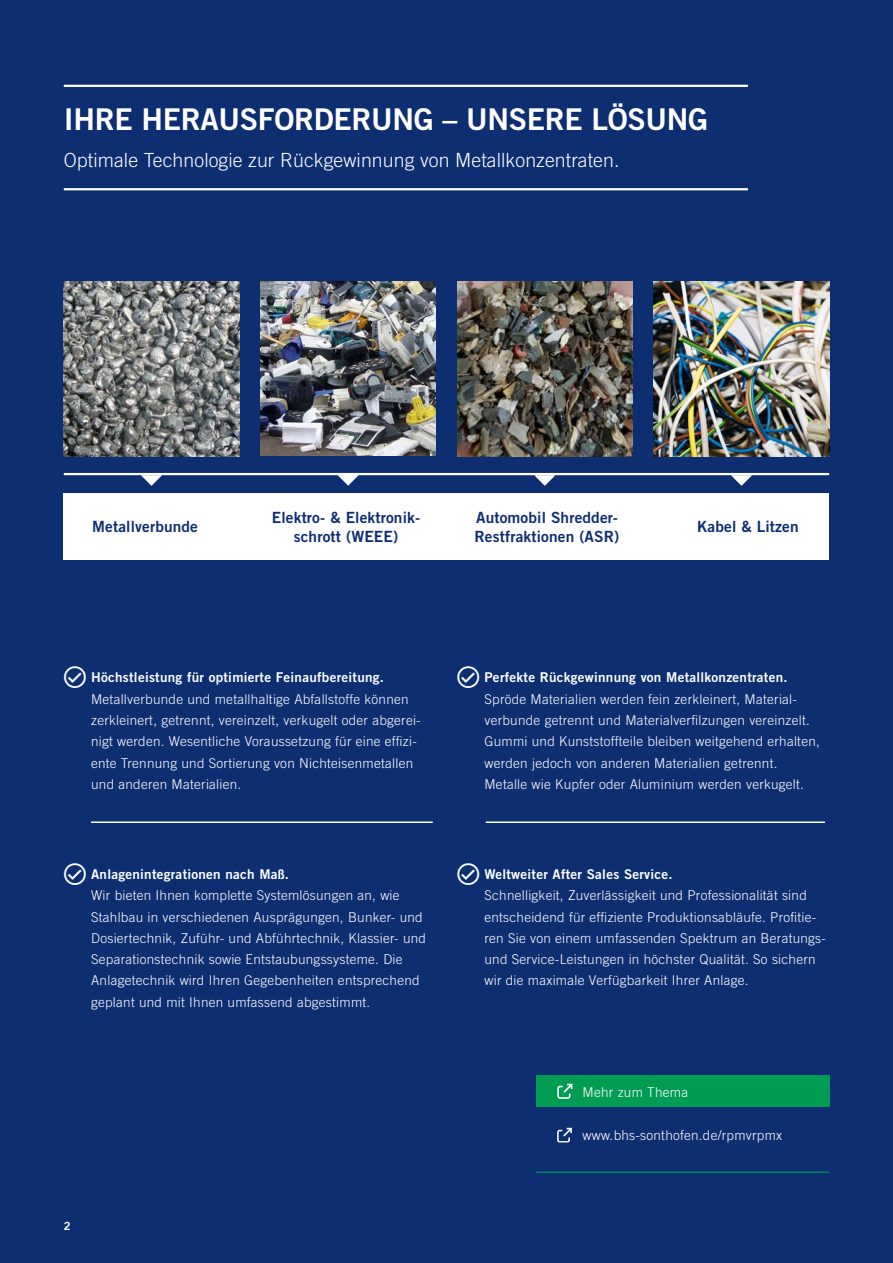
<style>
.page{position:relative;width:893px;height:1263px;background:#0e2e72}
.page>*{position:absolute;margin:0;border:0;box-sizing:border-box;transform-origin:0 0}
.Head_20_22{font:30px "Trade Gothic LT Std Bd 2";letter-spacing:-.01em;color:#fff}
.Head_20_22-2{font:300 19.5px "Trade Gothic LT Std";letter-spacing:.005em;color:#fff}
.t1{font:15.45px/19.5px "Trade Gothic LT Std Bd 2";letter-spacing:.01em;color:#0e2e72}
.Copy_9_11{font:300 13.5px/21.3px "Trade Gothic LT Std";letter-spacing:.02em;color:#fff}
.t2{font:11.25px "Trade Gothic LT Std Bd 2";color:#fff}
.s1{font-family:"Trade Gothic LT Std Bd 2";font-weight:400}
</style>
<div class="page">
<img style="left:260px;top:282px;width:176px;height:174px">
<img style="left:654px;top:282px;width:175px;height:175px">
<img style="left:64px;top:282px;width:175px;height:175px">
<img style="left:457px;top:282px;width:175px;height:175px">
<div style="left:64px;top:493px;width:765px;height:67px;background:#fff"></div>
<svg style="left:141px;top:475px;width:21px;height:11px"></svg>
<svg style="left:731px;top:475px;width:21px;height:11px"></svg>
<svg style="left:534px;top:475px;width:21px;height:11px"></svg>
<hr style="left:64px;top:473px;width:765px;height:2px;background:#fff">
<svg style="left:338px;top:475px;width:21px;height:11px"></svg>
<hr style="left:64px;top:85px;width:684px;height:2px;background:#fff">
<hr style="left:64px;top:188px;width:684px;height:2px;background:#fff">
<div style="left:536px;top:1075px;width:293px;height:32px;background:#009c54"></div>
<svg style="left:557px;top:1084px;width:15px;height:15px"></svg>
<svg style="left:557px;top:1127px;width:15px;height:16px"></svg>
<hr style="left:536px;top:1171px;width:293px;height:2px;background:#009c54">
<hr style="left:91px;top:821px;width:342px;height:2px;background:#fff">
<hr style="left:486px;top:821px;width:339px;height:2px;background:#fff">
<p class="Head_20_22" style="left:64px;top:100px;width:646px">IHRE HERAUSFORDERUNG – UNSERE LÖSUNG</p>
<p class="Head_20_22-2" style="left:64px;top:148px;width:557px">Optimale Technologie zur Rückgewinnung von Metallkonzentraten.</p>
<p class="t1" style="left:92px;top:517px;width:107px">Metallverbunde</p>
<p class="t1" style="left:272px;top:507px;width:150px">Elektro- &amp; Elektronik-</p>
<p class="t1" style="left:294px;top:527px;width:106px">schrott (WEEE)</p>
<p class="Copy_9_11" style="left:91px;top:667px;width:331px"><span class="s1">Höchstleistung für optimierte Feinaufbereitung.<br></span>Metallverbunde und metallhaltige Abfallstoffe können zerkleinert, getrennt, vereinzelt, verkugelt oder abgerei&shy;nigt werden. Wesentliche Voraussetzung für eine effizi&shy;ente Trennung und Sortierung von Nichteisenmetallen und anderen Materialien.</p>
<p class="t1" style="left:474px;top:507px;width:146px">Automobil Shredder-<br>Restfraktionen (ASR)</p>
<p class="t1" style="left:697px;top:517px;width:103px">Kabel &amp; Litzen</p>
<p class="Copy_9_11" style="left:484px;top:667px;width:337px"><span class="s1">Perfekte Rückgewinnung von Metallkonzentraten.<br></span>Spröde Materialien werden fein zerkleinert, Material&shy;verbunde getrennt und Materialverfilzungen vereinzelt.<br>Gummi und Kunststoffteile bleiben weitgehend erhalten, werden jedoch von anderen Materialien getrennt.<br>Metalle wie Kupfer oder Aluminium werden verkugelt.</p>
<p class="Copy_9_11" style="left:91px;top:863px;width:336px"><span class="s1">Anlagenintegrationen nach Maß.<br></span>Wir bieten Ihnen komplette Systemlösungen an, wie Stahlbau in verschiedenen Ausprägungen, Bunker- und Dosiertechnik, Zuführ- und Abführtechnik, Klassier- und Separationstechnik sowie Entstaubungssysteme. Die Anlagetechnik wird Ihren Gegebenheiten entsprechend geplant und mit Ihnen umfassend abgestimmt.</p>
<p class="Copy_9_11" style="left:484px;top:863px;width:343px"><span class="s1">Weltweiter After Sales Service.<br></span>Schnelligkeit, Zuverlässigkeit und Professionalität sind entscheidend für effiziente Produktionsabläufe. Profitie&shy;ren Sie von einem umfassenden Spektrum an Beratungs&shy;und Service-Leistungen in höchster Qualität. So sichern wir die maximale Verfügbarkeit Ihrer Anlage.</p>
<p class="t2" style="left:64px;top:1219px;width:8px">2</p>
<p class="Copy_9_11" style="left:583px;top:1081px;width:107px">Mehr zum Thema</p>
<p class="Copy_9_11" style="left:583px;top:1124px;width:201px">www.bhs-sonthofen.de/rpmvrpmx</p>
</div>
